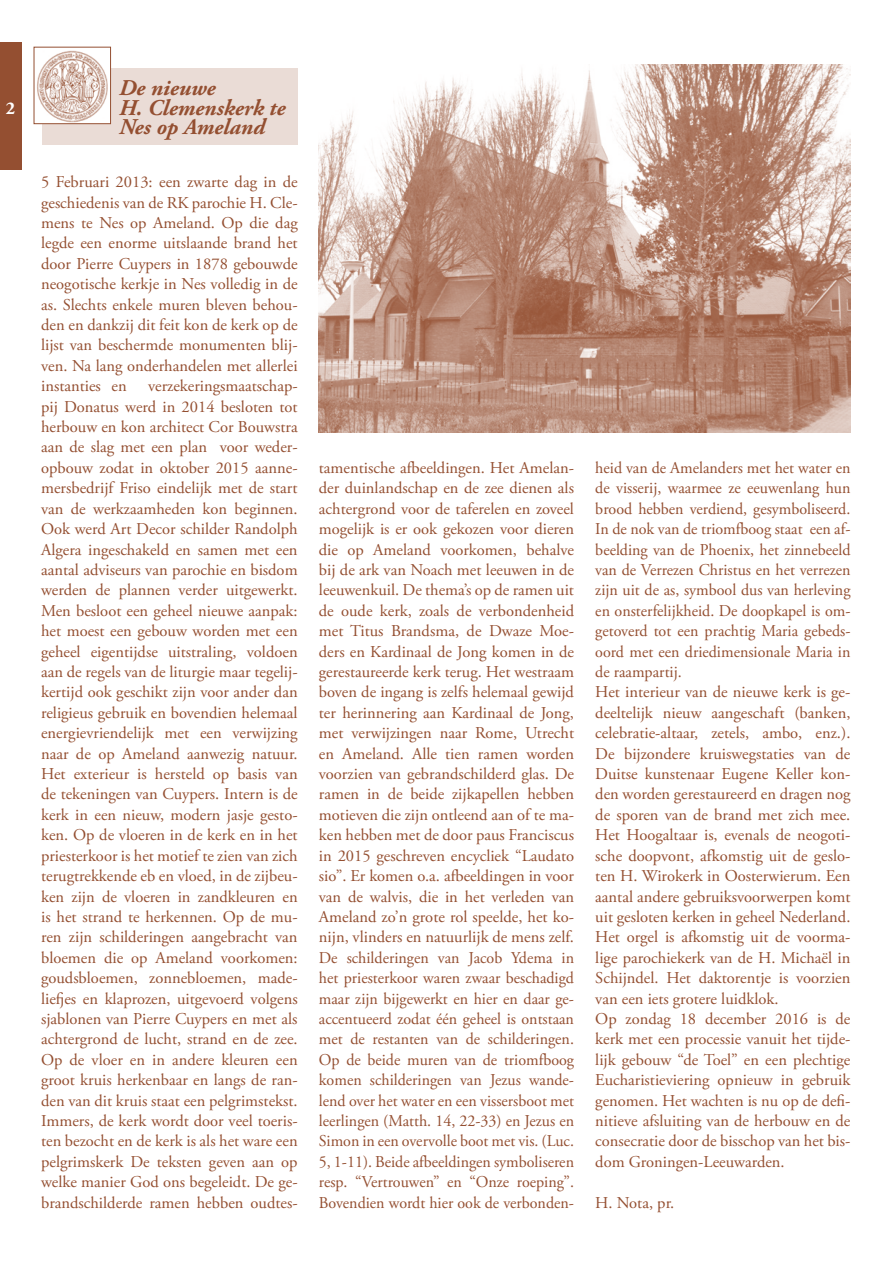
<style>
.page{position:relative;width:893px;height:1263px;background:#fff}
.page>*{position:absolute;margin:0;border:0;box-sizing:border-box;transform-origin:0 0}
._00_kop{font:italic 700 22.5px/19.5px "Adobe Garamond Pro";color:#944f31}
.t1{font:700 18px "Adobe Garamond Pro";color:#fff}
._04_broodtekst{font:16.5px/20.4px "Adobe Garamond Pro";color:#944f31;text-align:justify}
</style>
<div class="page">
<div style="left:0;top:43px;width:21px;height:127px;background:#944f31"></div>
<div style="left:43px;top:68px;width:255px;height:77px;background:#eadcd6"></div>
<img style="left:37px;top:50px;width:72px;height:72px">
<div style="left:34px;top:47px;width:77px;height:77px;border:1px solid #944f31"></div>
<img style="left:319px;top:65px;width:531px;height:367px">
<p class="t1" style="left:6px;top:97px;width:11px">2</p>
<p class="_00_kop" style="left:119px;top:79px;width:168px">De nieuwe<br>H. Clemenskerk te<br>Nes op Ameland</p>
<p class="_04_broodtekst" style="left:41px;top:172px;width:258px">5 Februari 2013: een zwarte dag in de geschiedenis van de RK parochie H. Cle&shy;mens te Nes op Ameland. Op die dag legde een enorme uitslaande brand het door Pierre Cuypers in 1878 gebouwde neogotische kerkje in Nes volledig in de as. Slechts enkele muren bleven behou&shy;den en dankzij dit feit kon de kerk op de lijst van beschermde monumenten blij&shy;ven. Na lang onderhandelen met allerlei instanties en</p>
<p class="_04_broodtekst" style="left:41px;top:376px;width:258px;text-indent:107px">verzekeringsmaatschap&shy;pij Donatus werd in 2014 besloten tot herbouw en kon architect Cor Bouwstra aan de slag met een plan voor weder&shy;opbouw zodat in oktober 2015 aanne&shy;mersbedrijf Friso eindelijk met de start van de werkzaamheden kon beginnen.<br>Ook werd Art Decor schilder Randolph Algera ingeschakeld en samen met een aantal adviseurs van parochie en bisdom werden de plannen verder uitgewerkt.<br>Men besloot een geheel nieuwe aanpak: het moest een gebouw worden met een geheel eigentijdse uitstraling, voldoen aan de regels van de liturgie maar tegelij&shy;kertijd ook geschikt zijn voor ander dan religieus gebruik en bovendien helemaal energievriendelijk met een verwijzing naar de op Ameland aanwezig natuur.<br>Het exterieur is hersteld op basis van de tekeningen van Cuypers. Intern is de kerk in een nieuw, modern jasje gesto&shy;ken. Op de vloeren in de kerk en in het priesterkoor is het motief te zien van zich terugtrekkende eb en vloed, in de zijbeu&shy;ken zijn de vloeren in zandkleuren en is het strand te herkennen. Op de mu&shy;ren zijn schilderingen aangebracht van bloemen die op Ameland voorkomen: goudsbloemen, zonnebloemen, made&shy;liefjes en klaprozen, uitgevoerd volgens sjablonen van Pierre Cuypers en met als achtergrond de lucht, strand en de zee.<br>Op de vloer en in andere kleuren een groot kruis herkenbaar en langs de ran&shy;den van dit kruis staat een pelgrimstekst.<br>Immers, de kerk wordt door veel toeris&shy;ten bezocht en de kerk is als het ware een pelgrimskerk De teksten geven aan op welke manier God ons begeleidt. De ge&shy;brandschilderde ramen hebben oudtes-</p>
<p class="_04_broodtekst" style="left:319px;top:458px;width:257px">tamentische afbeeldingen. Het Amelan&shy;der duinlandschap en de zee dienen als achtergrond voor de taferelen en zoveel mogelijk is er ook gekozen voor dieren die op Ameland voorkomen, behalve bij de ark van Noach met leeuwen in de leeuwenkuil. De thema’s op de ramen uit de oude kerk, zoals de verbondenheid met Titus Brandsma, de Dwaze Moe&shy;ders en Kardinaal de Jong komen in de gerestaureerde kerk terug. Het westraam boven de ingang is zelfs helemaal gewijd ter herinnering aan Kardinaal de Jong, met verwijzingen naar Rome, Utrecht en Ameland. Alle tien ramen worden voorzien van gebrandschilderd glas. De ramen in de beide zijkapellen hebben motieven die zijn ontleend aan of te ma&shy;ken hebben met de door paus Franciscus in 2015 geschreven encycliek “Laudato sio”. Er komen o.a. afbeeldingen in voor van de walvis, die in het verleden van Ameland zo’n grote rol speelde, het ko&shy;nijn, vlinders en natuurlijk de mens zelf.</p>
<p class="_04_broodtekst" style="left:319px;top:948px;width:257px">De schilderingen van Jacob Ydema in het priesterkoor waren zwaar beschadigd maar zijn bijgewerkt en hier en daar ge&shy;accentueerd zodat één geheel is ontstaan met de restanten van de schilderingen.<br>Op de beide muren van de triomfboog komen schilderingen van Jezus wande&shy;lend over het water en een vissersboot met leerlingen (Matth. 14, 22-33) en Jezus en Simon in een overvolle boot met vis. (Luc.<br>5, 1-11). Beide afbeeldingen symboliseren resp. “Vertrouwen” en “Onze roeping”.<br>Bovendien wordt hier ook de verbonden-</p>
<p class="_04_broodtekst" style="left:595px;top:458px;width:257px">heid van de Amelanders met het water en de visserij, waarmee ze eeuwenlang hun brood hebben verdiend, gesymboliseerd.<br>In de nok van de triomfboog staat een af&shy;beelding van de Phoenix, het zinnebeeld van de Verrezen Christus en het verrezen zijn uit de as, symbool dus van herleving en onsterfelijkheid. De doopkapel is om&shy;getoverd tot een prachtig Maria gebeds&shy;oord met een driedimensionale Maria in de raampartij.</p>
<p class="_04_broodtekst" style="left:595px;top:682px;width:257px">Het interieur van de nieuwe kerk is ge&shy;deeltelijk nieuw aangeschaft (banken, celebratie-altaar, zetels, ambo, enz.).<br>De bijzondere kruiswegstaties van de Duitse kunstenaar Eugene Keller kon&shy;den worden gerestaureerd en dragen nog de sporen van de brand met zich mee.<br>Het Hoogaltaar is, evenals de neogoti&shy;sche doopvont, afkomstig uit de geslo&shy;ten H. Wirokerk in Oosterwierum. Een aantal andere gebruiksvoorwerpen komt uit gesloten kerken in geheel Nederland.<br>Het orgel is afkomstig uit de voorma&shy;lige parochiekerk van de H. Michaël in Schijndel. Het daktorentje is voorzien van een iets grotere luidklok.</p>
<p class="_04_broodtekst" style="left:595px;top:1009px;width:257px">Op zondag 18 december 2016 is de kerk met een processie vanuit het tijde&shy;lijk gebouw “de Toel” en een plechtige Eucharistieviering opnieuw in gebruik genomen. Het wachten is nu op de defi&shy;nitieve afsluiting van de herbouw en de consecratie door de bisschop van het bis&shy;dom Groningen-Leeuwarden.</p>
<p class="_04_broodtekst" style="left:595px;top:1193px;width:80px">H. Nota, pr.</p>
</div>
